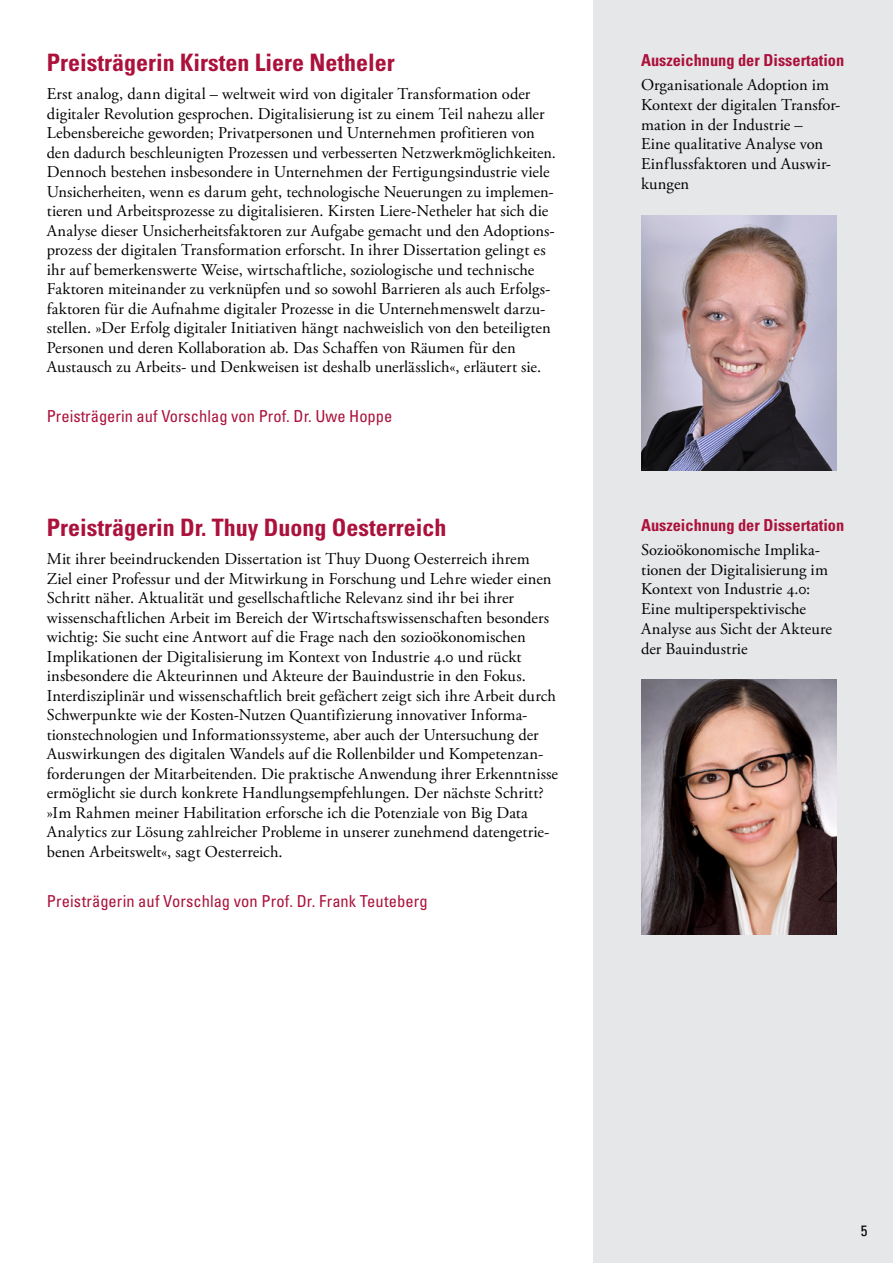
<style>
.page{position:relative;width:893px;height:1263px;background:#fff}
.page>*{position:absolute;margin:0;border:0;box-sizing:border-box;transform-origin:0 0}
.t1{font:700 condensed 24px "Univers LT Std";color:#ab113b}
.t2{font:16.5px/19.5px "Adobe Garamond Pro";letter-spacing:.005em;color:#000}
.t3{font:condensed 16.5px "Univers LT Std";color:#ab113b}
.t4{font:700 condensed 16.5px "Univers LT Std";color:#ab113b}
.t5{font:condensed 15px "Univers LT Std";color:#000}
</style>
<div class="page">
<div style="left:593px;top:0;width:300px;height:1263px;background:#e6e7e8"></div>
<img style="left:641px;top:215px;width:195px;height:255px">
<img style="left:641px;top:679px;width:196px;height:256px">
<h1 class="t1" style="left:47px;top:48px;width:349px">Preisträgerin Kirsten Liere Netheler</h1>
<p class="t2" style="left:47px;top:85px;width:511px">Erst analog, dann digital – weltweit wird von digitaler Transformation oder digitaler Revolution gesprochen. Digitalisierung ist zu einem Teil nahezu aller Lebensbereiche geworden; Privatpersonen und Unternehmen profitieren von den dadurch beschleunigten Prozessen und verbesserten Netzwerkmöglichkeiten.<br>Dennoch bestehen insbesondere in Unternehmen der Fertigungsindustrie viele Unsicherheiten, wenn es darum geht, technologische Neuerungen zu implemen&shy;tieren und Arbeitsprozesse zu digitalisieren. Kirsten Liere-Netheler hat sich die Analyse dieser Unsicherheitsfaktoren zur Aufgabe gemacht und den Adoptions&shy;prozess der digitalen Transformation erforscht. In ihrer Dissertation gelingt es ihr auf bemerkenswerte Weise, wirtschaftliche, soziologische und technische Faktoren miteinander zu verknüpfen und so sowohl Barrieren als auch Erfolgs&shy;faktoren für die Aufnahme digitaler Prozesse in die Unternehmenswelt darzu&shy;stellen. »Der Erfolg digitaler Initiativen hängt nachweislich von den beteiligten Personen und deren Kollaboration ab. Das Schaffen von Räumen für den Austausch zu Arbeits- und Denkweisen ist deshalb unerlässlich«, erläutert sie.</p>
<p class="t3" style="left:47px;top:406px;width:347px">Preisträgerin auf Vorschlag von Prof. Dr. Uwe Hoppe</p>
<h1 class="t1" style="left:47px;top:513px;width:401px">Preisträgerin Dr. Thuy Duong Oesterreich</h1>
<p class="t2" style="left:47px;top:550px;width:513px">Mit ihrer beeindruckenden Dissertation ist Thuy Duong Oesterreich ihrem Ziel einer Professur und der Mitwirkung in Forschung und Lehre wieder einen Schritt näher. Aktualität und gesellschaftliche Relevanz sind ihr bei ihrer wissenschaftlichen Arbeit im Bereich der Wirtschaftswissenschaften besonders wichtig: Sie sucht eine Antwort auf die Frage nach den sozioökonomischen Implikationen der Digitalisierung im Kontext von Industrie 4.0 und rückt insbesondere die Akteurinnen und Akteure der Bauindustrie in den Fokus.<br>Interdisziplinär und wissenschaftlich breit gefächert zeigt sich ihre Arbeit durch Schwerpunkte wie der Kosten-Nutzen Quantifizierung innovativer Informa&shy;tionstechnologien und Informationssysteme, aber auch der Untersuchung der Auswirkungen des digitalen Wandels auf die Rollenbilder und Kompetenzan&shy;forderungen der Mitarbeitenden. Die praktische Anwendung ihrer Erkenntnisse ermöglicht sie durch konkrete Handlungsempfehlungen. Der nächste Schritt? »Im Rahmen meiner Habilitation erforsche ich die Potenziale von Big Data Analytics zur Lösung zahlreicher Probleme in unserer zunehmend datengetrie&shy;benen Arbeitswelt«, sagt Oesterreich.</p>
<p class="t3" style="left:47px;top:890px;width:382px">Preisträgerin auf Vorschlag von Prof. Dr. Frank Teuteberg</p>
<p class="t4" style="left:641px;top:50px;width:205px">Auszeichnung der Dissertation</p>
<p class="t2" style="left:641px;top:75px;width:201px">Organisationale Adoption im<br>Kontext der digitalen Transfor&shy;mation in der Industrie –<br>Eine qualitative Analyse von<br>Einflussfaktoren und Auswir&shy;kungen</p>
<p class="t4" style="left:641px;top:515px;width:205px">Auszeichnung der Dissertation</p>
<p class="t2" style="left:641px;top:540px;width:192px">Sozioökonomische Implika&shy;tionen der Digitalisierung im<br>Kontext von Industrie 4.0:<br>Eine multiperspektivische<br>Analyse aus Sicht der Akteure der Bauindustrie</p>
<p class="t5" style="left:861px;top:1221px;width:8px">5</p>
</div>
